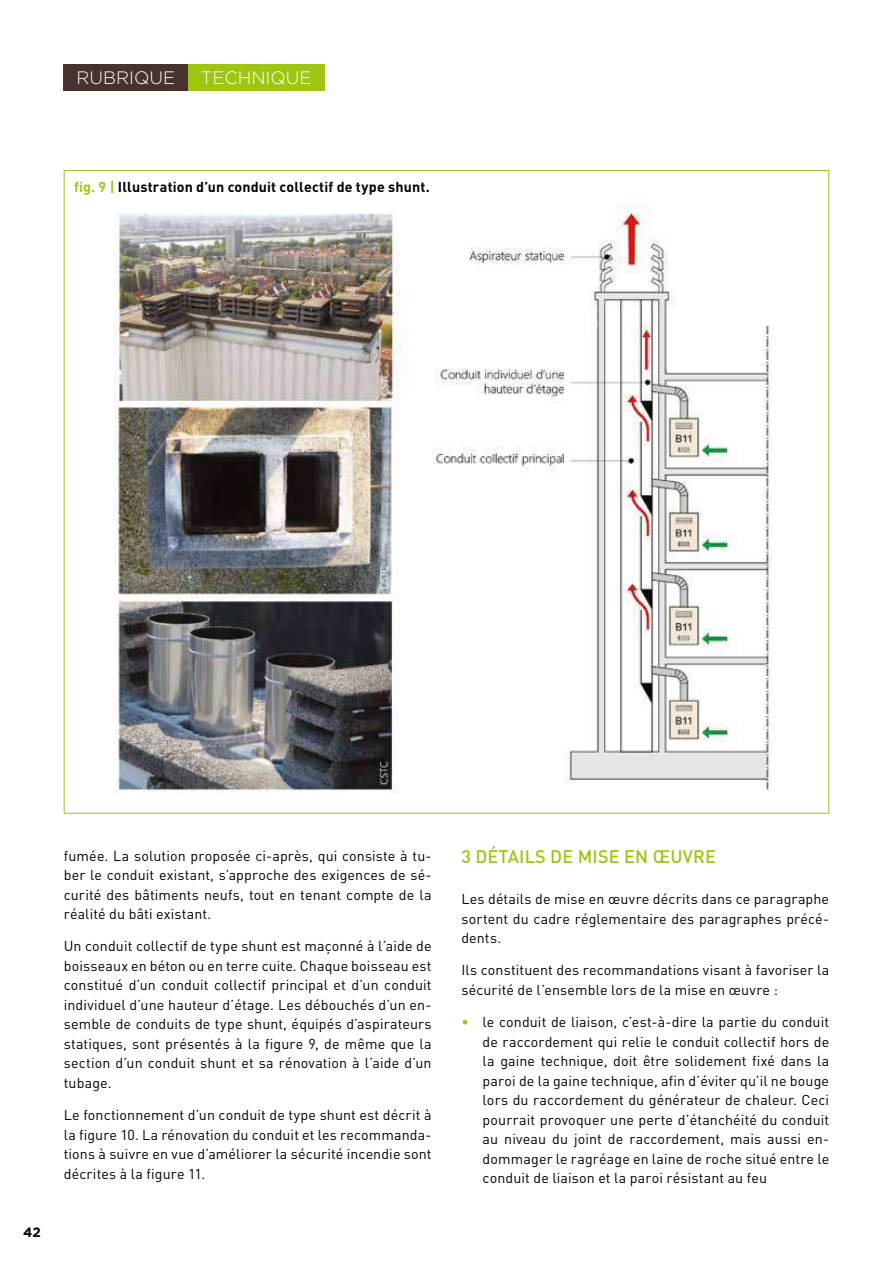
<style>
.page{position:relative;width:893px;height:1263px;background:#fff}
.page>*{position:absolute;margin:0;border:0;box-sizing:border-box;transform-origin:0 0}
.t1{font:500 18px "DIN Pro";letter-spacing:.01em;color:#9fc512}
.t2{font:300 18px "Gotham";color:#fff}
.t3{font:14.25px/19.5px "DIN Pro";letter-spacing:.01em;color:#000;text-align:justify}
.t4{font:700 14.25px "DIN Pro";letter-spacing:.01em;color:#000}
.t5{font:700 13.5px "Gotham";color:#000}
.s1{color:#9fc512}
</style>
<div class="page">
<div style="left:64px;top:64px;width:124px;height:27px;background:#47322d"></div>
<div style="left:188px;top:64px;width:136px;height:27px;background:#9fc512"></div>
<img style="left:115px;top:204px;width:657px;height:589px">
<p class="t2" style="left:77px;top:67px;width:100px">RUBRIQUE</p>
<p class="t2" style="left:201px;top:67px;width:112px">TECHNIQUE</p>
<p class="t4" style="left:74px;top:175px;width:357px"><span class="s1">fig. 9 |</span> Illustration d’un conduit collectif de type shunt.</p>
<p class="t5" style="left:23px;top:1223px;width:19px">42</p>
<p class="t3" style="left:64px;top:844px;width:369px">fumée. La solution proposée ci-après, qui consiste à tu&shy;ber le conduit existant, s’approche des exigences de sé&shy;curité des bâtiments neufs, tout en tenant compte de la réalité du bâti existant.</p>
<p class="t3" style="left:64px;top:935px;width:369px">Un conduit collectif de type shunt est maçonné à l’aide de boisseaux en béton ou en terre cuite. Chaque boisseau est constitué d’un conduit collectif principal et d’un conduit individuel d’une hauteur d’étage. Les débouchés d’un en&shy;semble de conduits de type shunt, équipés d’aspirateurs statiques, sont présentés à la figure 9, de même que la section d’un conduit shunt et sa rénovation à l’aide d’un tubage.</p>
<p class="t3" style="left:64px;top:1104px;width:369px">Le fonctionnement d’un conduit de type shunt est décrit à la figure 10. La rénovation du conduit et les recommanda&shy;tions à suivre en vue d’améliorer la sécurité incendie sont décrites à la figure 11.</p>
<p class="t1" style="left:461px;top:842px;width:256px">3 DÉTAILS DE MISE EN ŒUVRE</p>
<p class="t3" style="left:461px;top:888px;width:369px">Les détails de mise en œuvre décrits dans ce paragraphe sortent du cadre réglementaire des paragraphes précé&shy;dents.</p>
<p class="t3" style="left:461px;top:959px;width:369px">Ils constituent des recommandations visant à favoriser la sécurité de l’ensemble lors de la mise en œuvre :</p>
<p class="t3" style="left:483px;top:1011px;width:348px;text-indent:-21px"><span class="s1">•</span> le conduit de liaison, c’est-à-dire la partie du conduit de raccordement qui relie le conduit collectif hors de la gaine technique, doit être solidement fixé dans la paroi de la gaine technique, afin d’éviter qu’il ne bouge lors du raccordement du générateur de chaleur. Ceci pourrait provoquer une perte d’étanchéité du conduit au niveau du joint de raccordement, mais aussi en&shy;dommager le ragréage en laine de roche situé entre le conduit de liaison et la paroi résistant au feu</p>
</div>
